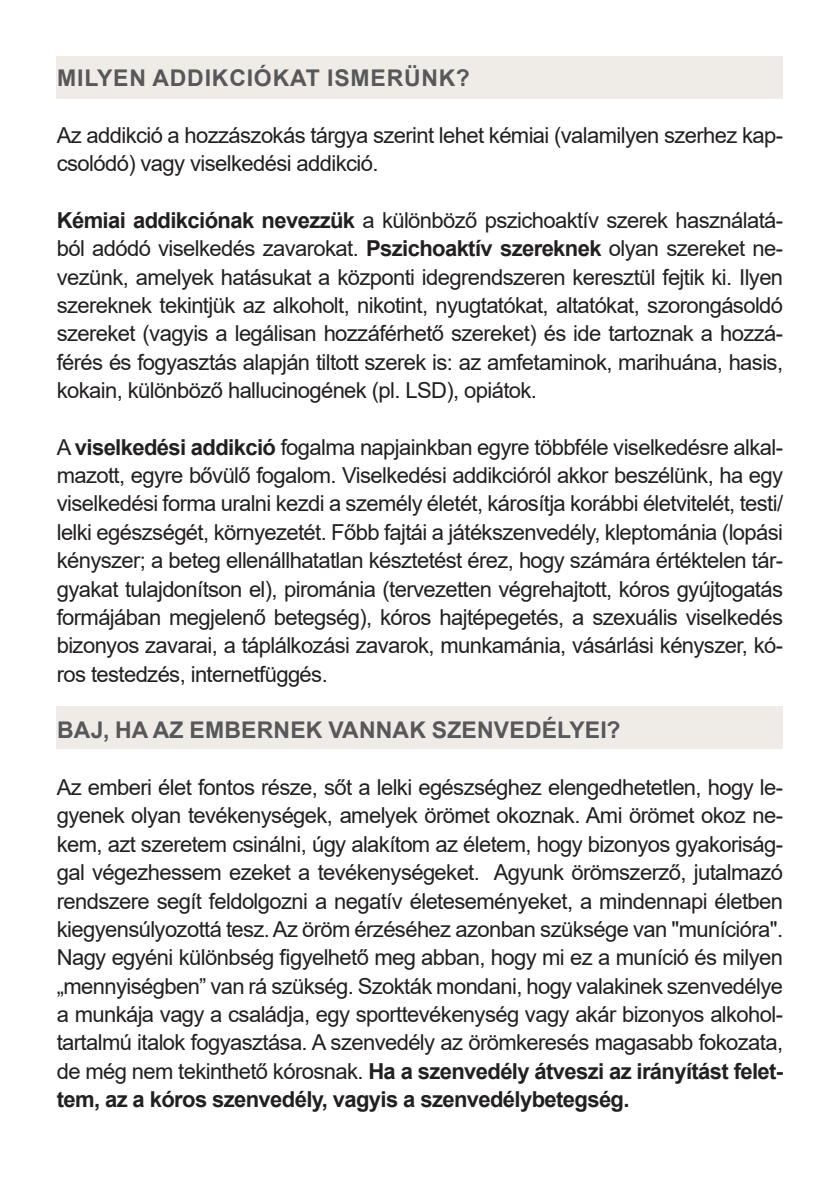
<style>
.page{position:relative;width:840px;height:1191px;background:#fff}
.page>*{position:absolute;margin:0;border:0;box-sizing:border-box;transform-origin:0 0}
.t1{font:700 23px "Arial";letter-spacing:.005em;color:#57585a}
.t2{font:700 23px "Arial";letter-spacing:.035em;color:#57585a}
.t3{font:22px/28.4px "Arial";letter-spacing:-.03em;color:#231f20;text-align:justify}
.s1{font-weight:700}
</style>
<div class="page">
<div style="left:57px;top:706px;width:725px;height:42px;background:#efece8"></div>
<div style="left:57px;top:57px;width:725px;height:42px;background:#efece8"></div>
<p class="t2" style="left:57px;top:62px;width:414px">MILYEN ADDIKCIÓKAT ISMERÜNK?</p>
<p class="t3" style="left:57px;top:121px;width:727px">Az addikció a hozzászokás tárgya szerint lehet kémiai (valamilyen szerhez kap&shy;csolódó) vagy viselkedési addikció.</p>
<p class="t3" style="left:57px;top:206px;width:727px"><span class="s1">Kémiai addikciónak nevezzük</span> a különböző pszichoaktív szerek használatá&shy;ból adódó viselkedés zavarokat. <span class="s1">Pszichoaktív szereknek</span> olyan szereket ne&shy;vezünk, amelyek hatásukat a központi idegrendszeren keresztül fejtik ki. Ilyen szereknek tekintjük az alkoholt, nikotint, nyugtatókat, altatókat, szorongásoldó szereket (vagyis a legálisan hozzáférhető szereket) és ide tartoznak a hozzá&shy;férés és fogyasztás alapján tiltott szerek is: az amfetaminok, marihuána, hasis, kokain, különböző hallucinogének (pl. LSD), opiátok.</p>
<p class="t3" style="left:57px;top:433px;width:727px">A <span class="s1">viselkedési addikció</span> fogalma napjainkban egyre többféle viselkedésre alkal&shy;mazott, egyre bővülő fogalom. Viselkedési addikcióról akkor beszélünk, ha egy viselkedési forma uralni kezdi a személy életét, károsítja korábbi életvitelét, testi/ lelki egészségét, környezetét. Főbb fajtái a játékszenvedély, kleptománia (lopási kényszer; a beteg ellenállhatatlan késztetést érez, hogy számára értéktelen tár&shy;gyakat tulajdonítson el), pirománia (tervezetten végrehajtott, kóros gyújtogatás formájában megjelenő betegség), kóros hajtépegetés, a szexuális viselkedés bizonyos zavarai, a táplálkozási zavarok, munkamánia, vásárlási kényszer, kó&shy;ros testedzés, internetfüggés.</p>
<p class="t1" style="left:57px;top:714px;width:564px">BAJ, HA AZ EMBERNEK VANNAK SZENVEDÉLYEI?</p>
<p class="t3" style="left:57px;top:773px;width:727px">Az emberi élet fontos része, sőt a lelki egészséghez elengedhetetlen, hogy le&shy;gyenek olyan tevékenységek, amelyek örömet okoznak. Ami örömet okoz ne&shy;kem, azt szeretem csinálni, úgy alakítom az életem, hogy bizonyos gyakoriság&shy;gal végezhessem ezeket a tevékenységeket. Agyunk örömszerző, jutalmazó rendszere segít feldolgozni a negatív életeseményeket, a mindennapi életben kiegyensúlyozottá tesz. Az öröm érzéséhez azonban szüksége van "munícióra".<br>Nagy egyéni különbség figyelhető meg abban, hogy mi ez a muníció és milyen „mennyiségben” van rá szükség. Szokták mondani, hogy valakinek szenvedélye a munkája vagy a családja, egy sporttevékenység vagy akár bizonyos alkohol&shy;tartalmú italok fogyasztása. A szenvedély az örömkeresés magasabb fokozata, de még nem tekinthető kórosnak. <span class="s1">Ha a szenvedély átveszi az irányítást felet&shy;tem, az a kóros szenvedély, vagyis a szenvedélybetegség.</span></p>
</div>
